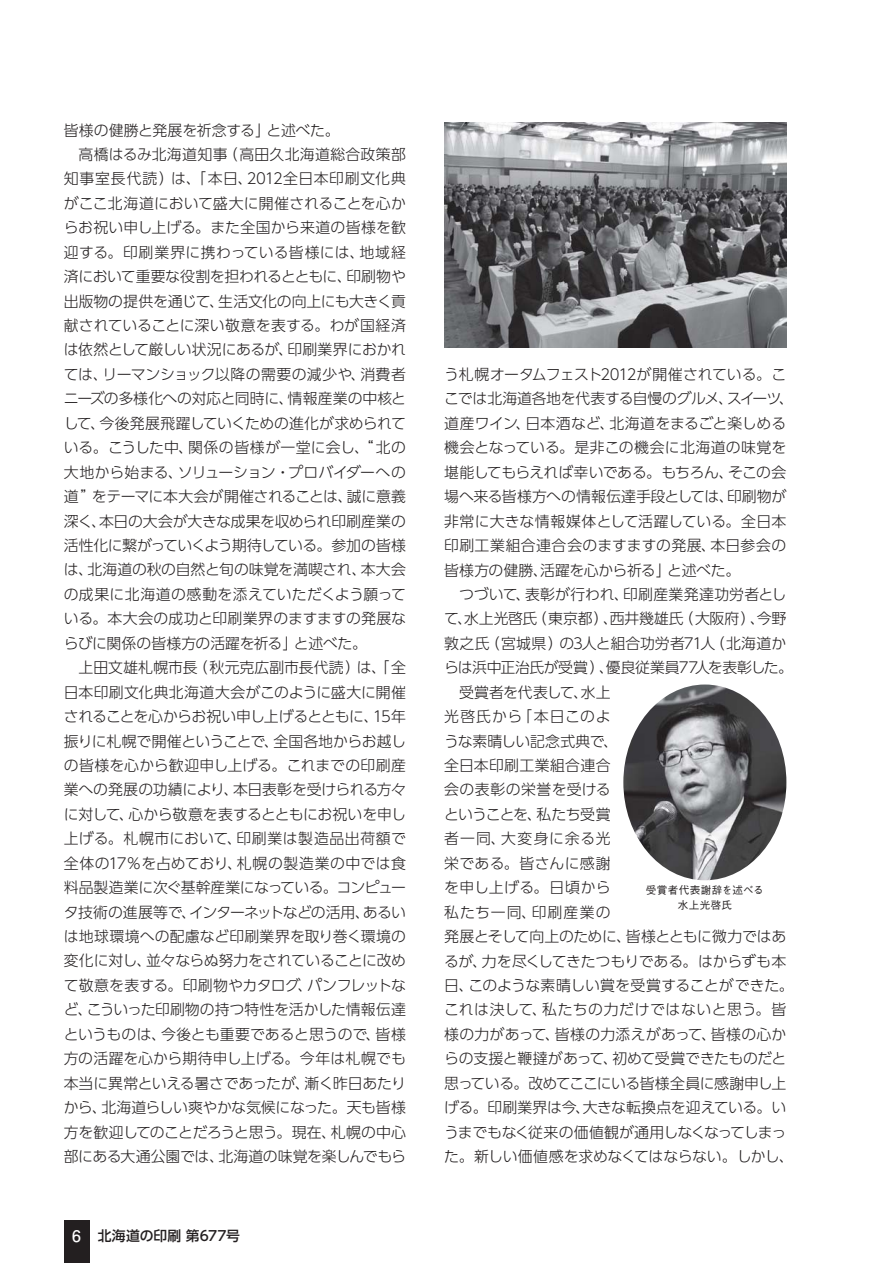
<style>
.page{position:relative;width:893px;height:1263px;background:#fff}
.page>*{position:absolute;margin:0;border:0;box-sizing:border-box;transform-origin:0 0}
.t1{font:14.85px/24.5px "UD Shin Go Pro Light 90 msp RKSJ H";letter-spacing:-.005em;color:#231f20}
.t2{font:14.85px "UD Shin Go Pro Light 90 msp RKSJ H";letter-spacing:-.025em;color:#231f20}
.t3{font:14.85px "UD Shin Go Pro Light 90 msp RKSJ H";letter-spacing:.02em;color:#231f20}
.t4{font:14.85px "UD Shin Go Pro Light 90 msp RKSJ H";letter-spacing:-.03em;color:#231f20}
.t5{font:14.85px "UD Shin Go Pro Light 90 msp RKSJ H";letter-spacing:.035em;color:#231f20}
.t6{font:14.85px "UD Shin Go Pro Light 90 msp RKSJ H";letter-spacing:-.04em;color:#231f20}
.t7{font:14.85px "UD Shin Go Pro Light 90 msp RKSJ H";letter-spacing:.04em;color:#231f20}
.t8{font:14.85px "UD Shin Go Pro Light 90 msp RKSJ H";letter-spacing:-.035em;color:#231f20}
.t9{font:14.85px "UD Shin Go Pro Light 90 msp RKSJ H";letter-spacing:.015em;color:#231f20}
.t10{font:14.85px "UD Shin Go Pro Light 90 msp RKSJ H";letter-spacing:-.05em;color:#231f20}
.t11{font:14.85px "UD Shin Go Pro Light 90 msp RKSJ H";letter-spacing:.025em;color:#231f20}
.t12{font:14.85px "UD Shin Go Pro Light 90 msp RKSJ H";letter-spacing:.06em;color:#231f20}
.t13{font:14.85px "UD Shin Go Pro Light 90 msp RKSJ H";letter-spacing:-.055em;color:#231f20}
.t14{font:14.85px "UD Shin Go Pro Light 90 msp RKSJ H";letter-spacing:.03em;color:#231f20}
.t15{font:14.85px "UD Shin Go Pro Light 90 msp RKSJ H";letter-spacing:.075em;color:#231f20}
.t16{font:13.8px "UD Shin Go Pro Medium 90 msp RKSJ H";letter-spacing:.01em;color:#231f20}
.t17{font:10.65px/14.9px "Gothic BBB Pro Medium 90 msp RKSJ H";letter-spacing:.025em;color:#231f20;text-align:center}
.s1{font-family:"Futo Go B101 Pro Bold 90 msp RKSJ H";font-size:15.9px;color:#fff}
</style>
<div class="page">
<div style="left:64px;top:1220px;width:25px;height:43px;background:#231f20"></div>
<img style="left:444px;top:122px;width:342px;height:226px">
<img style="left:623px;top:685px;width:163px;height:195px;border-radius:50%">
<p class="t1" style="left:64px;top:120px;width:278px">皆様の健勝と発展を祈念する」と述べた。</p>
<p class="t3" style="left:79px;top:149px;width:329px">高橋はるみ北海道知事（高田久北海道総合政策部</p>
<p class="t7" style="left:64px;top:173px;width:344px">知事室長代読）は、「本日、2012全日本印刷文化典</p>
<p class="t1" style="left:64px;top:193px;width:344px">がここ北海道において盛大に開催されることを心か</p>
<p class="t1" style="left:64px;top:217px;width:344px">らお祝い申し上げる。また全国から来道の皆様を歓</p>
<p class="t11" style="left:64px;top:247px;width:344px">迎する。印刷業界に携わっている皆様には、地域経</p>
<p class="t1" style="left:64px;top:266px;width:344px">済において重要な役割を担われるとともに、印刷物や</p>
<p class="t1" style="left:64px;top:291px;width:344px">出版物の提供を通じて、生活文化の向上にも大きく貢</p>
<p class="t1" style="left:64px;top:315px;width:344px">献されていることに深い敬意を表する。わが国経済</p>
<p class="t2" style="left:64px;top:344px;width:344px">は依然として厳しい状況にあるが、印刷業界におかれ</p>
<p class="t1" style="left:64px;top:364px;width:344px">ては、リーマンショック以降の需要の減少や、消費者</p>
<p class="t1" style="left:64px;top:389px;width:344px">ニーズの多様化への対応と同時に、情報産業の中核と</p>
<p class="t2" style="left:64px;top:418px;width:344px">して、今後発展飛躍していくための進化が求められて</p>
<p class="t1" style="left:64px;top:437px;width:344px">いる。こうした中、関係の皆様が一堂に会し、“北の</p>
<p class="t1" style="left:64px;top:462px;width:344px">大地から始まる、ソリューション・プロバイダーへの</p>
<p class="t1" style="left:64px;top:486px;width:344px">道”をテーマに本大会が開催されることは、誠に意義</p>
<p class="t1" style="left:64px;top:511px;width:344px">深く、本日の大会が大きな成果を収められ印刷産業の</p>
<p class="t4" style="left:64px;top:540px;width:344px">活性化に繋がっていくよう期待している。参加の皆様</p>
<p class="t1" style="left:64px;top:560px;width:344px">は、北海道の秋の自然と旬の味覚を満喫され、本大会</p>
<p class="t3" style="left:64px;top:589px;width:344px">の成果に北海道の感動を添えていただくよう願って</p>
<p class="t1" style="left:64px;top:609px;width:344px">いる。本大会の成功と印刷業界のますますの発展な</p>
<p class="t1" style="left:64px;top:633px;width:305px">らびに関係の皆様方の活躍を祈る」と述べた。</p>
<p class="t1" style="left:79px;top:657px;width:329px">上田文雄札幌市長（秋元克広副市長代読）は、「全</p>
<p class="t1" style="left:64px;top:682px;width:344px">日本印刷文化典北海道大会がこのように盛大に開催</p>
<p class="t6" style="left:64px;top:711px;width:344px">されることを心からお祝い申し上げるとともに、15年</p>
<p class="t2" style="left:64px;top:735px;width:344px">振りに札幌で開催ということで、全国各地からお越し</p>
<p class="t1" style="left:64px;top:755px;width:344px">の皆様を心から歓迎申し上げる。これまでの印刷産</p>
<p class="t1" style="left:64px;top:780px;width:344px">業への発展の功績により、本日表彰を受けられる方々</p>
<p class="t1" style="left:64px;top:804px;width:344px">に対して、心から敬意を表するとともにお祝いを申し</p>
<p class="t5" style="left:64px;top:833px;width:344px">上げる。札幌市において、印刷業は製造品出荷額で</p>
<p class="t3" style="left:64px;top:858px;width:344px">全体の17％を占めており、札幌の製造業の中では食</p>
<p class="t4" style="left:64px;top:882px;width:344px">料品製造業に次ぐ基幹産業になっている。コンピュー</p>
<p class="t8" style="left:64px;top:906px;width:344px">タ技術の進展等で、インターネットなどの活用、あるい</p>
<p class="t1" style="left:64px;top:926px;width:344px">は地球環境への配慮など印刷業界を取り巻く環境の</p>
<p class="t2" style="left:64px;top:955px;width:344px">変化に対し、並々ならぬ努力をされていることに改め</p>
<p class="t1" style="left:64px;top:975px;width:344px">て敬意を表する。印刷物やカタログ、パンフレットな</p>
<p class="t1" style="left:64px;top:1000px;width:344px">ど、こういった印刷物の持つ特性を活かした情報伝達</p>
<p class="t1" style="left:64px;top:1024px;width:344px">というものは、今後とも重要であると思うので、皆様</p>
<p class="t1" style="left:64px;top:1048px;width:344px">方の活躍を心から期待申し上げる。今年は札幌でも</p>
<p class="t1" style="left:64px;top:1073px;width:344px">本当に異常といえる暑さであったが、漸く昨日あたり</p>
<p class="t2" style="left:64px;top:1102px;width:344px">から、北海道らしい爽やかな気候になった。天も皆様</p>
<p class="t1" style="left:64px;top:1122px;width:344px">方を歓迎してのことだろうと思う。現在、札幌の中心</p>
<p class="t1" style="left:64px;top:1146px;width:344px">部にある大通公園では、北海道の味覚を楽しんでもら</p>
<p class="t16" style="left:72px;top:1230px;width:169px"><span class="s1">6</span> 北海道の印刷 第677号</p>
<p class="t1" style="left:444px;top:364px;width:351px">う札幌オータムフェスト2012が開催されている。ここでは北海道各地を代表する自慢のグルメ、スイーツ、道産ワイン、日本酒など、北海道をまるごと楽しめる機会となっている。是非この機会に北海道の味覚を堪能してもらえれば幸いである。もちろん、そこの会場へ来る皆様方への情報伝達手段としては、印刷物が非常に大きな情報媒体として活躍している。全日本印刷工業組合連合会のますますの発展、本日参会の皆様方の健勝、活躍を心から祈る」と述べた。</p>
<p class="t1" style="left:459px;top:584px;width:329px">つづいて、表彰が行われ、印刷産業発達功労者とし</p>
<p class="t1" style="left:444px;top:609px;width:344px">て、水上光啓氏（東京都）、西井幾雄氏（大阪府）、今野</p>
<p class="t1" style="left:444px;top:633px;width:344px">敦之氏（宮城県）の3人と組合功労者71人（北海道か</p>
<p class="t4" style="left:444px;top:662px;width:350px">らは浜中正治氏が受賞）、優良従業員77人を表彰した。</p>
<p class="t1" style="left:459px;top:682px;width:153px">受賞者を代表して、水上</p>
<p class="t12" style="left:444px;top:711px;width:168px">光啓氏から「本日このよ</p>
<p class="t1" style="left:444px;top:731px;width:175px">うな素晴しい記念式典で、</p>
<p class="t3" style="left:444px;top:760px;width:168px">全日本印刷工業組合連合</p>
<p class="t14" style="left:444px;top:784px;width:168px">会の表彰の栄誉を受ける</p>
<p class="t13" style="left:444px;top:809px;width:168px">ということを、私たち受賞</p>
<p class="t12" style="left:444px;top:833px;width:168px">者一同、大変身に余る光</p>
<p class="t3" style="left:444px;top:858px;width:168px">栄である。皆さんに感謝</p>
<p class="t5" style="left:444px;top:882px;width:168px">を申し上げる。日頃から</p>
<p class="t15" style="left:444px;top:907px;width:168px">私たち一同、印刷産業の</p>
<p class="t1" style="left:444px;top:926px;width:344px">発展とそして向上のために、皆様とともに微力ではあ</p>
<p class="t1" style="left:444px;top:951px;width:344px">るが、力を尽くしてきたつもりである。はからずも本</p>
<p class="t1" style="left:444px;top:975px;width:351px">日、このような素晴しい賞を受賞することができた。</p>
<p class="t5" style="left:444px;top:1004px;width:344px">これは決して、私たちの力だけではないと思う。皆</p>
<p class="t9" style="left:444px;top:1029px;width:344px">様の力があって、皆様の力添えがあって、皆様の心か</p>
<p class="t1" style="left:444px;top:1049px;width:344px">らの支援と鞭撻があって、初めて受賞できたものだと</p>
<p class="t6" style="left:444px;top:1078px;width:344px">思っている。改めてここにいる皆様全員に感謝申し上</p>
<p class="t1" style="left:444px;top:1097px;width:344px">げる。印刷業界は今、大きな転換点を迎えている。い</p>
<p class="t10" style="left:444px;top:1126px;width:344px">うまでもなく従来の価値観が通用しなくなってしまっ</p>
<p class="t2" style="left:444px;top:1151px;width:351px">た。新しい価値感を求めなくてはならない。しかし、</p>
<p class="t17" style="left:646px;top:884px;width:119px">受賞者代表謝辞を述べる水上光啓氏</p>
</div>
